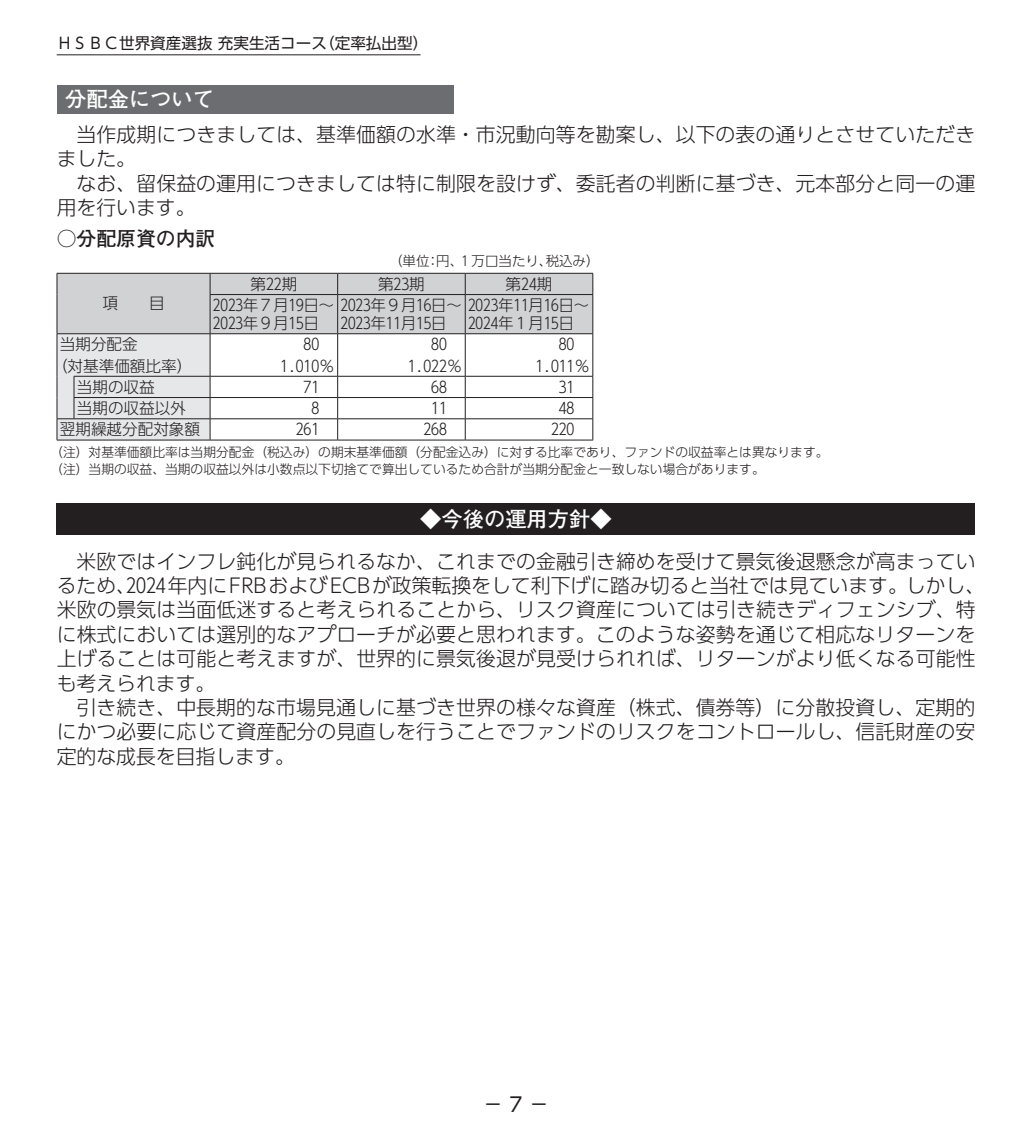
<style>
.page{position:relative;width:1032px;height:1134px;background:#fff}
.page>*{position:absolute;margin:0;border:0;box-sizing:border-box;transform-origin:0 0}
.t1{font:700 21.2px "Futo Go B101 Pro";color:#fff}
.t2{font:300 19.8px/24.4px "UD Shin Go Pro";letter-spacing:.005em;color:#231f20}
.t3{font:700 19.8px "Futo Go B101 Pro";color:#231f20}
.t4{font:19.8px "UD Shin Go Pro";color:#231f20}
.t5{font:300 15.6px/21.2px "UD Shin Go Pro";color:#231f20}
.t6{font:15.6px "UD Shin Go Pro";color:#231f20}
.t7{font:300 13.4px "UD Shin Go Pro";color:#231f20}
.t8{font:300 12.8px/16.4px "UD Shin Go Pro";color:#231f20}
</style>
<div class="page">
<div style="left:57px;top:85px;width:397px;height:28px;background:#6c6d70"></div>
<svg style="left:57px;top:273px;width:536px;height:168px"></svg>
<hr style="left:57px;top:295px;width:1px;height:38px;background:#231f20">
<div style="left:57px;top:503px;width:918px;height:32px;background:#231f20"></div>
<hr style="left:57px;top:54px;width:363px;height:1px;background:#231f20">
<p class="t6" style="left:57px;top:31px;width:373px">ＨＳＢＣ世界資産選抜 充実生活コース（定率払出型）</p>
<p class="t1" style="left:65px;top:82px;width:150px">分配金について</p>
<p class="t2" style="left:57px;top:121px;width:920px;text-indent:20px">当作成期につきましては、基準価額の水準・市況動向等を勘案し、以下の表の通りとさせていただきました。</p>
<p class="t2" style="left:57px;top:170px;width:920px;text-indent:20px">なお、留保益の運用につきましては特に制限を設けず、委託者の判断に基づき、元本部分と同一の運用を行います。</p>
<p class="t3" style="left:57px;top:223px;width:160px">○分配原資の内訳</p>
<p class="t7" style="left:389px;top:250px;width:212px">（単位：円、１万口当たり、税込み）</p>
<p class="t5" style="left:102px;top:292px;width:17px">項</p>
<p class="t5" style="left:149px;top:292px;width:17px">目</p>
<p class="t5" style="left:213px;top:273px;width:378px;text-indent:293px">第24期<br>2023年７月19日～ 2023年９月16日～ 2023年11月16日～</p>
<p class="t5" style="left:213px;top:312px;width:107px">2023年９月15日</p>
<p class="t5" style="left:340px;top:312px;width:107px">2023年11月15日</p>
<p class="t5" style="left:468px;top:312px;width:107px">2024年１ 月15日</p>
<p class="t5" style="left:250px;top:273px;width:48px">第22期</p>
<p class="t5" style="left:378px;top:273px;width:48px">第23期</p>
<p class="t5" style="left:60px;top:333px;width:79px">当期分配金</p>
<p class="t5" style="left:304px;top:333px;width:17px">80</p>
<p class="t5" style="left:431px;top:333px;width:17px">80</p>
<p class="t5" style="left:559px;top:333px;width:17px">80</p>
<p class="t5" style="left:52px;top:354px;width:142px">（対基準価額比率）</p>
<p class="t5" style="left:280px;top:354px;width:56px">1.010％</p>
<p class="t5" style="left:408px;top:354px;width:56px">1.022％</p>
<p class="t5" style="left:535px;top:354px;width:56px">1.011％</p>
<p class="t5" style="left:77px;top:376px;width:79px">当期の収益</p>
<p class="t5" style="left:304px;top:376px;width:17px">71</p>
<p class="t5" style="left:431px;top:376px;width:17px">68</p>
<p class="t5" style="left:559px;top:376px;width:17px">31</p>
<p class="t5" style="left:77px;top:397px;width:111px">当期の収益以外</p>
<p class="t5" style="left:311px;top:397px;width:9px">8</p>
<p class="t5" style="left:431px;top:397px;width:17px">11</p>
<p class="t5" style="left:559px;top:397px;width:17px">48</p>
<p class="t5" style="left:60px;top:418px;width:142px">翌期繰越分配対象額</p>
<p class="t5" style="left:296px;top:418px;width:25px">261</p>
<p class="t5" style="left:423px;top:418px;width:25px">268</p>
<p class="t5" style="left:551px;top:418px;width:25px">220</p>
<p class="t8" style="left:50px;top:444px;width:780px">（注）対基準価額比率は当期分配金（税込み）の期末基準価額（分配金込み）に対する比率であり、ファンドの収益率とは異なります。（注）当期の収益、当期の収益以外は小数点以下切捨てで算出しているため合計が当期分配金と一致しない場合があります。</p>
<p class="t1" style="left:420px;top:502px;width:193px">◆今後の運用方針◆</p>
<p class="t2" style="left:57px;top:548px;width:930px;text-indent:20px">米欧ではインフレ鈍化が見られるなか、これまでの金融引き締めを受けて景気後退懸念が高まっているため、2024年内にFRBおよびECBが政策転換をして利下げに踏み切ると当社では見ています。しかし、米欧の景気は当面低迷すると考えられることから、リスク資産については引き続きディフェンシブ、特に株式においては選別的なアプローチが必要と思われます。このような姿勢を通じて相応なリターンを上げることは可能と考えますが、世界的に景気後退が見受けられれば、リターンがより低くなる可能性も考えられます。</p>
<p class="t2" style="left:57px;top:695px;width:920px;text-align:justify;text-indent:20px">引き続き、中長期的な市場見通しに基づき世界の様々な資産（株式、債券等）に分散投資し、定期的にかつ必要に応じて資産配分の見直しを行うことでファンドのリスクをコントロールし、信託財産の安定的な成長を目指します。</p>
<p class="t4" style="left:483px;top:1088px;width:67px">－ 7 －</p>
</div>
